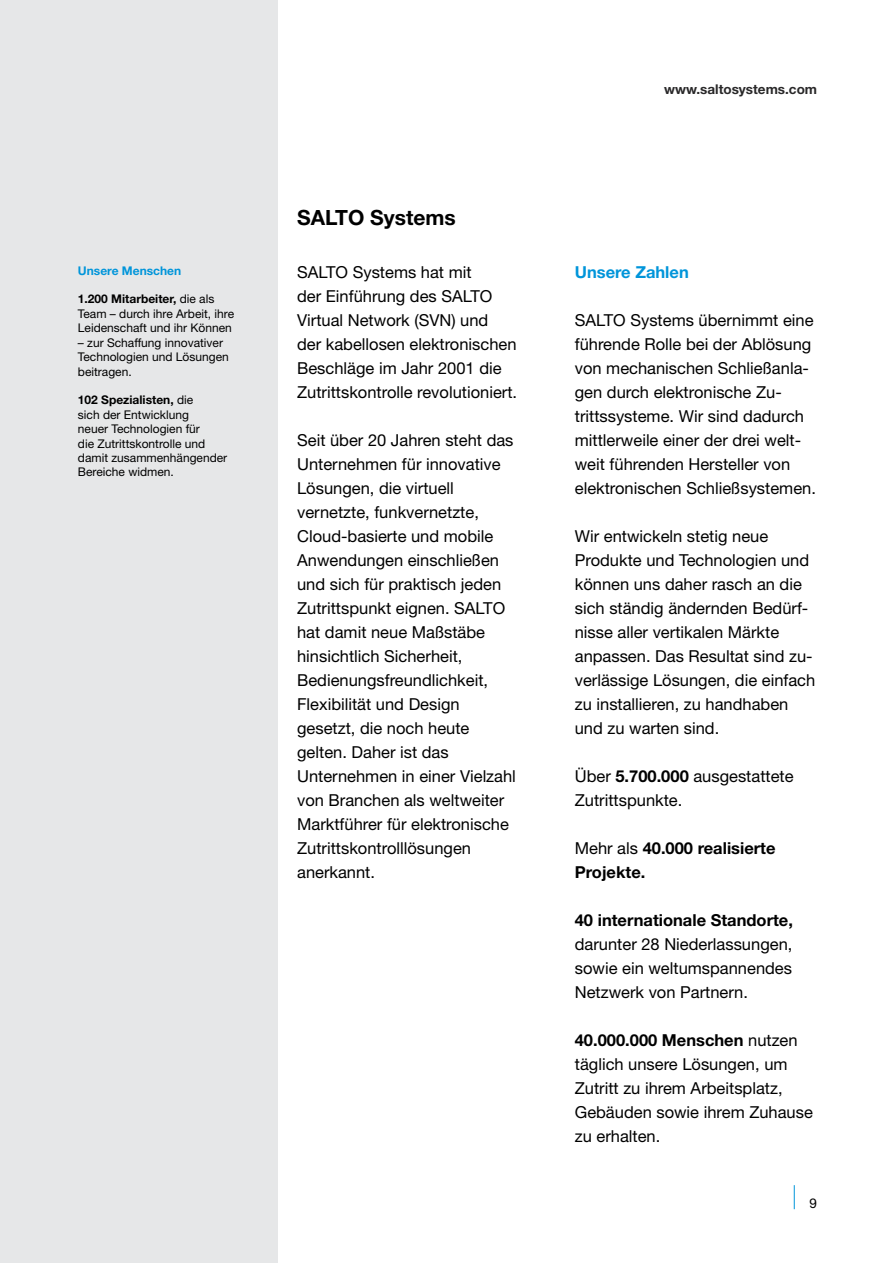
<style>
.page{position:relative;width:893px;height:1263px;background:#fff}
.page>*{position:absolute;margin:0;border:0;box-sizing:border-box;transform-origin:0 0}
.t1{font:700 21px "Helvetica Neue LT Std";color:#000}
.t2{font:16.5px/24px "Helvetica Neue LT Std";color:#000}
.t3{font:700 16.5px/24px "Helvetica Neue LT Std";color:#000}
.t4{font:700 16.5px "Helvetica Neue LT Std";color:#0095da}
.t5{font:700 13.5px "Helvetica Neue LT Std";color:#292829}
.t6{font:13.5px "Helvetica Neue LT Std";color:#000}
.t7{font:12px/14.4px "Helvetica Neue LT Std";color:#000}
.t8{font:700 12px "Helvetica Neue LT Std";color:#0095da}
.s1{font-weight:700}
.s2{font-weight:400}
</style>
<div class="page">
<svg style="left:794px;top:1185px;width:1px;height:24px"></svg>
<div style="left:0;top:0;width:277px;height:1263px;background:#e6e7e8"></div>
<p class="t8" style="left:78px;top:263px;width:105px">Unsere Menschen</p>
<p class="t7" style="left:78px;top:292px;width:158px"><span class="s1">1.200 Mitarbeiter,</span> die als<br>Team – durch ihre Arbeit, ihre<br>Leidenschaft und ihr Können</p>
<p class="t7" style="left:78px;top:335px;width:152px">– zur Schaffung innovativer<br>Technologien und Lösungen beitragen.</p>
<p class="t7" style="left:78px;top:393px;width:151px"><span class="s1">102 Spezialisten,</span> die<br>sich der Entwicklung<br>neuer Technologien für<br>die Zutrittskontrolle und damit zusammenhängender<br>Bereiche widmen.</p>
<p class="t1" style="left:297px;top:205px;width:160px">SALTO Systems</p>
<p class="t2" style="left:297px;top:260px;width:222px">SALTO Systems hat mit<br>der Einführung des SALTO<br>Virtual Network (SVN) und<br>der kabellosen elektronischen<br>Beschläge im Jahr 2001 die<br>Zutrittskontrolle revolutioniert.</p>
<p class="t2" style="left:297px;top:428px;width:220px">Seit über 20 Jahren steht das<br>Unternehmen für innovative<br>Lösungen, die virtuell vernetzte, funkvernetzte,<br>Cloud-basierte und mobile<br>Anwendungen einschließen und sich für praktisch jeden<br>Zutrittspunkt eignen. SALTO hat damit neue Maßstäbe hinsichtlich Sicherheit,<br>Bedienungsfreundlichkeit,<br>Flexibilität und Design gesetzt, die noch heute gelten. Daher ist das<br>Unternehmen in einer Vielzahl von Branchen als weltweiter<br>Marktführer für elektronische<br>Zutrittskontrolllösungen anerkannt.</p>
<p class="t5" style="left:664px;top:81px;width:154px">www.saltosystems.com</p>
<p class="t4" style="left:575px;top:262px;width:115px">Unsere Zahlen</p>
<p class="t2" style="left:575px;top:308px;width:243px">SALTO Systems übernimmt eine führende Rolle bei der Ablösung von mechanischen Schließanla&shy;gen durch elektronische Zu&shy;trittssysteme. Wir sind dadurch mittlerweile einer der drei welt&shy;weit führenden Hersteller von elektronischen Schließsystemen.</p>
<p class="t2" style="left:575px;top:524px;width:242px">Wir entwickeln stetig neue<br>Produkte und Technologien und können uns daher rasch an die sich ständig ändernden Bedürf&shy;nisse aller vertikalen Märkte anpassen. Das Resultat sind zu&shy;verlässige Lösungen, die einfach zu installieren, zu handhaben und zu warten sind.</p>
<p class="t2" style="left:575px;top:764px;width:220px">Über <span class="s1">5.700.000</span> ausgestattete<br>Zutrittspunkte.</p>
<p class="t3" style="left:575px;top:836px;width:202px"><span class="s2">Mehr als</span> 40.000 realisierte<br>Projekte.</p>
<p class="t3" style="left:575px;top:908px;width:220px">40 internationale Standorte,</p>
<p class="t2" style="left:575px;top:932px;width:219px;text-align:justify">darunter 28 Niederlassungen, sowie ein weltumspannendes Netzwerk von Partnern.</p>
<p class="t2" style="left:575px;top:1028px;width:240px"><span class="s1">40.000.000 Menschen</span> nutzen täglich unsere Lösungen, um<br>Zutritt zu ihrem Arbeitsplatz,<br>Gebäuden sowie ihrem Zuhause zu erhalten.</p>
<p class="t6" style="left:810px;top:1195px;width:9px">9</p>
</div>
